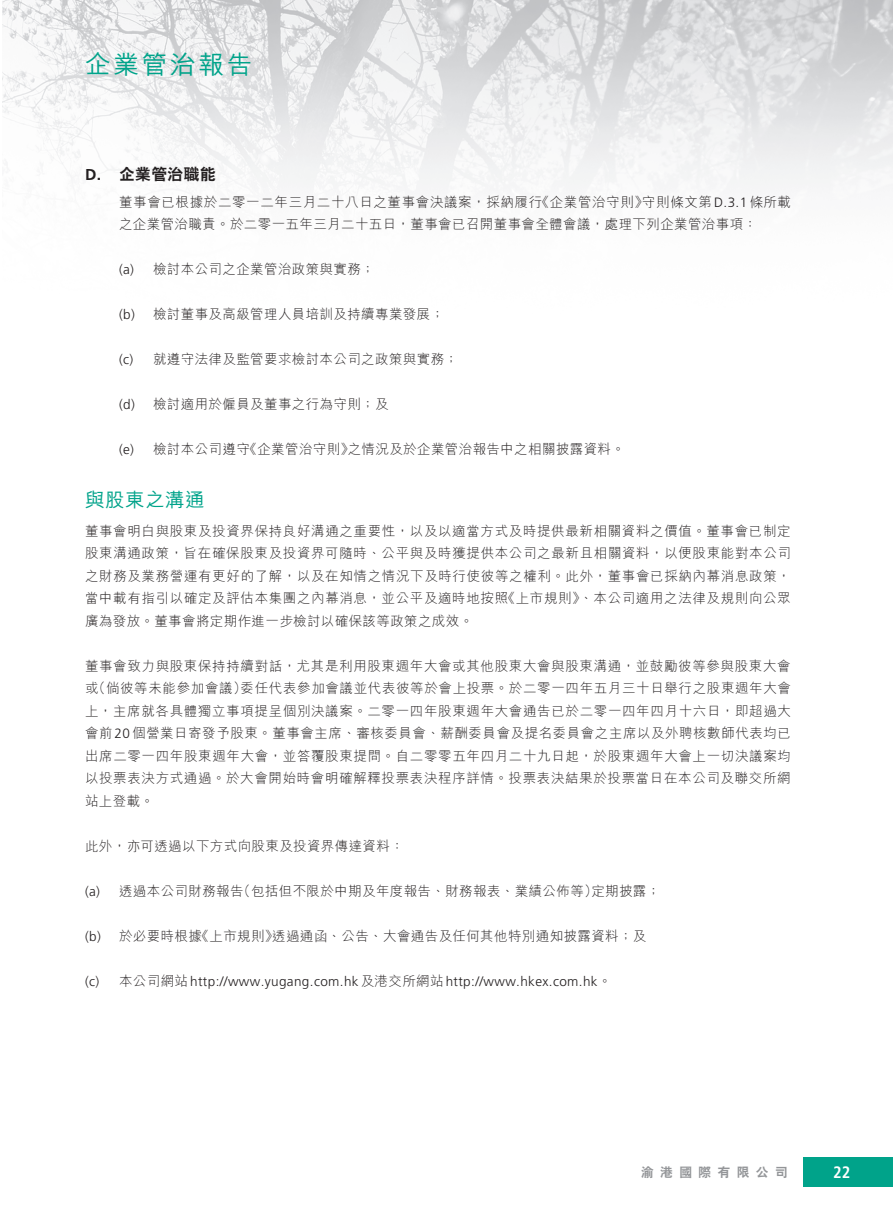
<style>
.page{position:relative;width:893px;height:1212px;background:#fff}
.page>*{position:absolute;margin:0;border:0;box-sizing:border-box;transform-origin:0 0}
.t1{font:500 25.5px "M Hei HK";letter-spacing:.11em;color:#00a38a}
._3__標題{font:500 19.5px "M Hei HK";letter-spacing:.03em;color:#00a38a}
.t2{font:700 condensed 16.5px "Frutiger LT Std";color:#fff}
._4__副標題{font:800 15.75px "C Hei 2 HK";letter-spacing:.03em;color:#231f20}
._4__副標題-2{font:700 15.75px "Frutiger LT Std";color:#231f20}
._1__內文{font:300 13.5px/22.5px "M Hei HK";letter-spacing:.045em;color:#231f20}
._1__內文-2{font:300 13.5px "Frutiger LT Std";letter-spacing:.03em;color:#231f20}
.t3{font:800 12.75px "C Hei 2 HK";color:#939598}
.s1{font-family:"Frutiger LT Std"}
.s2{font-family:"M Hei HK"}
</style>
<div class="page">
<img style="left:2px;top:0;width:891px;height:1187px">
<div style="left:804px;top:1157px;width:89px;height:29px;background:#00a38a"></div>
<h1 class="t1" style="left:85px;top:46px;width:169px">企業管治報告</h1>
<p class="_4__副標題-2" style="left:85px;top:165px;width:18px">D.</p>
<p class="_4__副標題" style="left:119px;top:166px;width:98px">企業管治職能</p>
<p class="_1__內文" style="left:119px;top:190px;width:640px">董事會已根據於二零一二年三月二十八日之董事會決議案，採納履行<br>之企業管治職責。於二零一五年三月二十五日，董事會已召開董事會全體會議，處理下列企業管治事項：</p>
<p class="_1__內文" style="left:153px;top:258px;width:223px">檢討本公司之企業管治政策與實務;</p>
<p class="_1__內文" style="left:642px;top:190px;width:151px">守則條文第<span class="s1">D.3.1</span>條所載</p>
<p class="_1__內文" style="left:536px;top:190px;width:114px">《企業管治守則》</p>
<p class="_1__內文-2" style="left:119px;top:262px;width:17px">)a(</p>
<p class="_1__內文-2" style="left:119px;top:307px;width:17px">)b(</p>
<p class="_1__內文" style="left:153px;top:303px;width:293px">檢討董事及高級管理人員培訓及持續專業發展;</p>
<p class="_1__內文-2" style="left:119px;top:352px;width:16px">)c(</p>
<p class="_1__內文" style="left:153px;top:348px;width:306px">就遵守法律及監管要求檢討本公司之政策與實務;</p>
<p class="_1__內文-2" style="left:119px;top:397px;width:17px">)d(</p>
<p class="_1__內文" style="left:153px;top:393px;width:237px">檢討適用於僱員及董事之行為守則；及</p>
<p class="_1__內文" style="left:348px;top:438px;width:279px">之情況及於企業管治報告中之相關披露資料。</p>
<p class="_1__內文" style="left:153px;top:438px;width:98px">檢討本公司遵守</p>
<p class="_1__內文" style="left:243px;top:438px;width:112px">《企業管治守則》</p>
<p class="_1__內文-2" style="left:119px;top:442px;width:17px">)e(</p>
<p class="_3__標題" style="left:85px;top:485px;width:121px">與股東之溝通</p>
<p class="_1__內文" style="left:85px;top:519px;width:707px;text-align:right">董事會明白與股東及投資界保持良好溝通之重要性，以及以適當方式及時提供最新相關資料之價值。董事會已制定股東溝通政策，旨在確保股東及投資界可隨時、公平與及時獲提供本公司之最新且相關資料，以便股東能對本公司之財務及業務營運有更好的了解，以及在知情之情況下及時行使彼等之權利。此外，董事會已採納內幕消息政策，《上市規則》、本公司適用之法律及規則向公眾</p>
<p class="_1__內文" style="left:85px;top:587px;width:425px">當中載有指引以確定及評估本集團之內幕消息，並公平及適時地按照廣為發放。董事會將定期作進一步檢討以確保該等政策之成效。</p>
<p class="_1__內文" style="left:85px;top:654px;width:707px;text-align:right">董事會致力與股東保持持續對話，尤其是利用股東週年大會或其他股東大會與股東溝通，並鼓勵彼等參與股東大會委任代表參加會議並代表彼等於會上投票。於二零一四年五月三十日舉行之股東週年大會</p>
<p class="_1__內文" style="left:85px;top:677px;width:707px">（或倘彼等未能參加會議）<br>上，主席就各具體獨立事項提呈個別決議案。二零一四年股東週年大會通告已於二零一四年四月十六日，即超過大會前<span class="s1">20</span>個營業日寄發予股東。董事會主席、審核委員會、薪酬委員會及提名委員會之主席以及外聘核數師代表均已出席二零一四年股東週年大會，並答覆股東提問。自二零零五年四月二十九日起，於股東週年大會上一切決議案均以投票表決方式通過。於大會開始時會明確解釋投票表決程序詳情。投票表決結果於投票當日在本公司及聯交所網站上登載。</p>
<p class="_1__內文" style="left:85px;top:834px;width:320px">此外，亦可透過以下方式向股東及投資界傳達資料：</p>
<p class="_1__內文" style="left:591px;top:879px;width:71px">定期披露;</p>
<p class="_1__內文" style="left:237px;top:879px;width:362px">（包括但不限於中期及年度報告、財務報表、業績公佈等）</p>
<p class="_1__內文" style="left:119px;top:879px;width:126px">透過本公司財務報告</p>
<p class="_1__內文-2" style="left:85px;top:883px;width:17px">)a(</p>
<p class="_1__內文-2" style="left:85px;top:928px;width:17px">)b(</p>
<p class="_1__內文-2" style="left:85px;top:973px;width:16px">)c(</p>
<p class="_1__內文" style="left:272px;top:924px;width:376px">透過通函、公告、大會通告及任何其他特別通知披露資料；及</p>
<p class="_1__內文" style="left:196px;top:924px;width:84px">《上市規則》</p>
<p class="_1__內文" style="left:119px;top:924px;width:84px">於必要時根據</p>
<p class="_1__內文-2" style="left:119px;top:973px;width:494px"><span class="s2">本公司網站</span>http://www.yugang.com.hk<span class="s2">及港交所網站</span>http://www.hkex.com.hk<span class="s2">。</span></p>
<p class="t3" style="left:641px;top:1166px;width:14px">渝</p>
<p class="t3" style="left:698px;top:1166px;width:14px">際</p>
<p class="t3" style="left:718px;top:1166px;width:14px">有</p>
<p class="t3" style="left:660px;top:1166px;width:14px">港</p>
<p class="t3" style="left:679px;top:1166px;width:14px">國</p>
<p class="t3" style="left:737px;top:1166px;width:14px">限</p>
<p class="t3" style="left:756px;top:1166px;width:14px">公</p>
<p class="t3" style="left:775px;top:1166px;width:14px">司</p>
<p class="t2" style="left:833px;top:1162px;width:19px">22</p>
</div>
